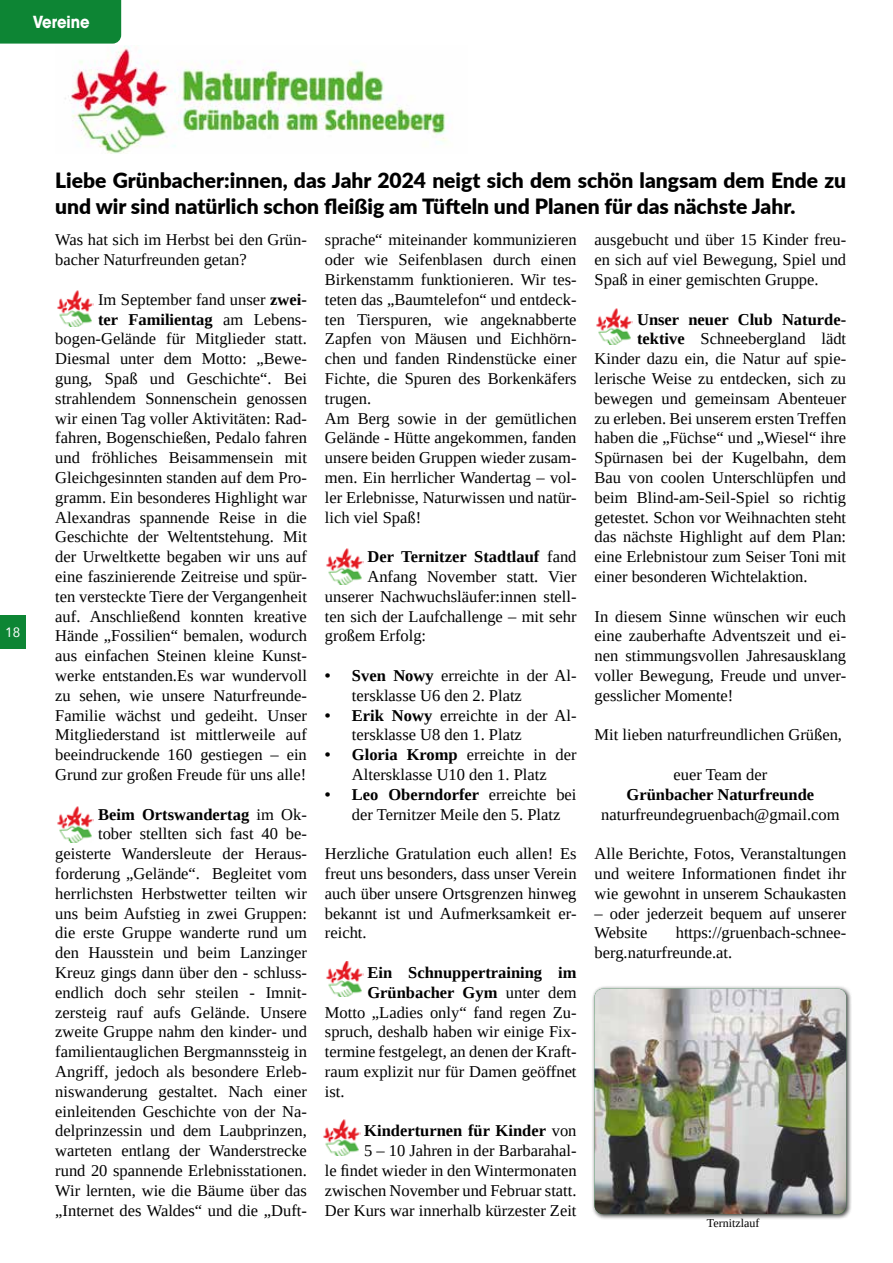
<style>
.page{position:relative;width:893px;height:1263px;background:#fff}
.page>*{position:absolute;margin:0;border:0;box-sizing:border-box;transform-origin:0 0}
.t1{font:900 21px/25.2px "Lato";color:#000}
.t2{font:16.5px/19.8px "Liberation Serif";color:#000}
.t3{font:700 16.5px "Liberation Serif";color:#000}
.t4{font:700 16.5px "ITC Avant Garde Pro";color:#fff;scale:.9 1}
.t5{font:13.5px "Avenir";color:#fff}
.t6{font:12px "Liberation Serif";color:#000}
.s1{font-weight:700}
.s2{font-weight:400}
</style>
<div class="page">
<div style="left:0;top:615px;width:26px;height:33px;background:#0d8534"></div>
<div style="left:0;top:0;width:121px;height:44px;background:#0d8534"></div>
<img style="left:57px;top:291px;width:37px;height:36px">
<img style="left:65px;top:45px;width:382px;height:109px">
<img style="left:57px;top:806px;width:37px;height:36px">
<img style="left:326px;top:549px;width:37px;height:35px">
<img style="left:326px;top:961px;width:37px;height:36px">
<img style="left:596px;top:309px;width:37px;height:35px">
<img style="left:323px;top:1120px;width:37px;height:35px">
<div style="left:591px;top:985px;width:261px;height:235px;background:#000;opacity:.75"></div>
<img style="left:595px;top:989px;width:251px;height:225px">
<p class="t4" style="left:15px;top:11px;width:90px">Gemeinde</p>
<p class="t4" style="left:33px;top:11px;width:65px">Vereine</p>
<p class="t5" style="left:5px;top:621px;width:17px">18</p>
<p class="t1" style="left:55px;top:167px;width:792px">Liebe Grünbacher:innen, das Jahr 2024 neigt sich dem schön langsam dem Ende zu und wir sind natürlich schon fleißig am Tüfteln und Planen für das nächste Jahr.</p>
<p class="t2" style="left:55px;top:230px;width:253px">Was hat sich im Herbst bei den Grün&shy;bacher Naturfreunden getan?</p>
<p class="t2" style="left:55px;top:289px;width:253px;text-align:right">Im September fand unser <span class="s1">zwei-<br>ter Familientag</span> am Lebens&shy;bogen-Gelände für Mitglieder statt.<br>Diesmal unter dem Motto: „Bewe&shy;gung, Spaß und Geschichte“. Bei strahlendem Sonnenschein genossen wir einen Tag voller Aktivitäten: Rad&shy;fahren, Bogenschießen, Pedalo fahren und fröhliches Beisammensein mit Gleichgesinnten standen auf dem Pro&shy;gramm. Ein besonderes Highlight war Alexandras spannende Reise in die Geschichte der Weltentstehung. Mit der Urweltkette begaben wir uns auf eine faszinierende Zeitreise und spür&shy;ten versteckte Tiere der Vergangenheit auf. Anschließend konnten kreative Hände „Fossilien“ bemalen, wodurch aus einfachen Steinen kleine Kunst&shy;werke entstanden.Es war wundervoll zu sehen, wie unsere Naturfreunde-Familie wächst und gedeiht. Unser Mitgliederstand ist mittlerweile auf beeindruckende 160 gestiegen – ein Grund zur großen Freude für uns alle!</p>
<p class="t2" style="left:55px;top:804px;width:253px;text-align:right"><span class="s1">Beim Ortswandertag</span> im Ok-<br>tober stellten sich fast 40 be&shy;geisterte Wandersleute der Heraus&shy;forderung „Gelände“. Begleitet vom herrlichsten Herbstwetter teilten wir uns beim Aufstieg in zwei Gruppen: die erste Gruppe wanderte rund um den Hausstein und beim Lanzinger Kreuz gings dann über den - schluss&shy;endlich doch sehr steilen - Imnit&shy;zersteig rauf aufs Gelände. Unsere zweite Gruppe nahm den kinder- und familientauglichen Bergmannssteig in Angriff, jedoch als besondere Erleb&shy;niswanderung gestaltet. Nach einer einleitenden Geschichte von der Na&shy;delprinzessin und dem Laubprinzen, warteten entlang der Wanderstrecke rund 20 spannende Erlebnisstationen.<br>Wir lernten, wie die Bäume über das „Internet des Waldes“ und die „Duft-</p>
<p class="t2" style="left:325px;top:230px;width:253px">sprache“ miteinander kommunizieren oder wie Seifenblasen durch einen<br>Birkenstamm funktionieren. Wir tes&shy;teten das „Baumtelefon“ und entdeck&shy;ten Tierspuren, wie angeknabberte<br>Zapfen von Mäusen und Eichhörn&shy;chen und fanden Rindenstücke einer<br>Fichte, die Spuren des Borkenkäfers trugen.<br>Am Berg sowie in der gemütlichen<br>Gelände - Hütte angekommen, fanden unsere beiden Gruppen wieder zusam&shy;men. Ein herrlicher Wandertag – vol&shy;ler Erlebnisse, Naturwissen und natür&shy;lich viel Spaß!</p>
<p class="t3" style="left:367px;top:545px;width:211px">Der Ternitzer Stadtlauf <span class="s2">fand</span></p>
<p class="t2" style="left:367px;top:566px;width:211px">Anfang November statt. Vier</p>
<p class="t2" style="left:325px;top:586px;width:253px">unserer Nachwuchsläufer:innen stell-</p>
<p class="t2" style="left:325px;top:606px;width:253px">ten sich der Laufchallenge – mit sehr</p>
<p class="t2" style="left:325px;top:626px;width:103px">großem Erfolg:</p>
<p class="t2" style="left:352px;top:665px;width:226px;text-indent:-27px"><span class="s1">• Sven Nowy</span> erreichte in der Al&shy;tersklasse U6 den 2. Platz</p>
<p class="t2" style="left:352px;top:705px;width:226px;text-indent:-27px"><span class="s1">• Erik Nowy</span> erreichte in der Al&shy;tersklasse U8 den 1. Platz</p>
<p class="t2" style="left:325px;top:745px;width:253px;text-align:center"><span class="s1">• Gloria Kromp</span> erreichte in der<br>Altersklasse U10 den 1. Platz</p>
<p class="t2" style="left:352px;top:784px;width:226px;text-indent:-27px"><span class="s1">• Leo Oberndorfer</span> erreichte bei der Ternitzer Meile den 5. Platz</p>
<p class="t2" style="left:325px;top:844px;width:253px;text-align:justify">Herzliche Gratulation euch allen! Es freut uns besonders, dass unser Verein auch über unsere Ortsgrenzen hinweg bekannt ist und Aufmerksamkeit er&shy;reicht.</p>
<p class="t3" style="left:367px;top:961px;width:211px">Ein Schnuppertraining im</p>
<p class="t3" style="left:367px;top:981px;width:211px">Grünbacher Gym <span class="s2">unter dem</span></p>
<p class="t2" style="left:325px;top:1002px;width:253px">Motto „Ladies only“ fand regen Zu-</p>
<p class="t2" style="left:325px;top:1022px;width:253px">spruch, deshalb haben wir einige Fix-</p>
<p class="t2" style="left:325px;top:1042px;width:253px">termine festgelegt, an denen der Kraft-</p>
<p class="t2" style="left:325px;top:1061px;width:253px">raum explizit nur für Damen geöffnet</p>
<p class="t2" style="left:325px;top:1081px;width:21px">ist.</p>
<p class="t2" style="left:325px;top:1121px;width:253px;text-align:right"><span class="s1">Kinderturnen für Kinder</span> von<br>5 – 10 Jahren in der Barbarahal-<br>le findet wieder in den Wintermonaten zwischen November und Februar statt.<br>Der Kurs war innerhalb kürzester Zeit</p>
<p class="t2" style="left:595px;top:230px;width:253px;text-align:justify">ausgebucht und über 15 Kinder freu&shy;en sich auf viel Bewegung, Spiel und Spaß in einer gemischten Gruppe.</p>
<p class="t3" style="left:637px;top:308px;width:211px">Unser neuer Club Naturde-</p>
<p class="t2" style="left:637px;top:329px;width:211px"><span class="s1">tektive</span> Schneebergland lädt</p>
<p class="t2" style="left:595px;top:349px;width:253px">Kinder dazu ein, die Natur auf spie-</p>
<p class="t2" style="left:595px;top:368px;width:253px">lerische Weise zu entdecken, sich zu</p>
<p class="t2" style="left:595px;top:388px;width:253px">bewegen und gemeinsam Abenteuer</p>
<p class="t2" style="left:595px;top:408px;width:253px">zu erleben. Bei unserem ersten Treffen</p>
<p class="t2" style="left:595px;top:428px;width:253px">haben die „Füchse“ und „Wiesel“ ihre</p>
<p class="t2" style="left:595px;top:448px;width:253px">Spürnasen bei der Kugelbahn, dem</p>
<p class="t2" style="left:595px;top:467px;width:253px">Bau von coolen Unterschlüpfen und</p>
<p class="t2" style="left:595px;top:487px;width:253px">beim Blind-am-Seil-Spiel so richtig</p>
<p class="t2" style="left:595px;top:507px;width:253px">getestet. Schon vor Weihnachten steht</p>
<p class="t2" style="left:595px;top:527px;width:253px">das nächste Highlight auf dem Plan:</p>
<p class="t2" style="left:595px;top:547px;width:253px">eine Erlebnistour zum Seiser Toni mit</p>
<p class="t2" style="left:595px;top:566px;width:215px">einer besonderen Wichtelaktion.</p>
<p class="t2" style="left:595px;top:606px;width:253px;text-align:justify">In diesem Sinne wünschen wir euch eine zauberhafte Adventszeit und ei&shy;nen stimmungsvollen Jahresausklang voller Bewegung, Freude und unver&shy;gesslicher Momente!</p>
<p class="t2" style="left:595px;top:725px;width:249px">Mit lieben naturfreundlichen Grüßen,</p>
<p class="t2" style="left:673px;top:764px;width:95px">euer Team der</p>
<p class="t3" style="left:626px;top:783px;width:189px">Grünbacher Naturfreunde</p>
<p class="t2" style="left:601px;top:804px;width:240px">naturfreundegruenbach@gmail.com</p>
<p class="t2" style="left:595px;top:844px;width:253px;text-align:justify">Alle Berichte, Fotos, Veranstaltungen und weitere Informationen findet ihr wie gewohnt in unserem Schaukasten</p>
<p class="t2" style="left:595px;top:903px;width:253px">– oder jederzeit bequem auf unserer<br>Website</p>
<p class="t2" style="left:595px;top:923px;width:253px;text-indent:81px">https://gruenbach-schnee&shy;berg.naturfreunde.at.</p>
<p class="t6" style="left:707px;top:1215px;width:54px">Ternitzlauf</p>
</div>
